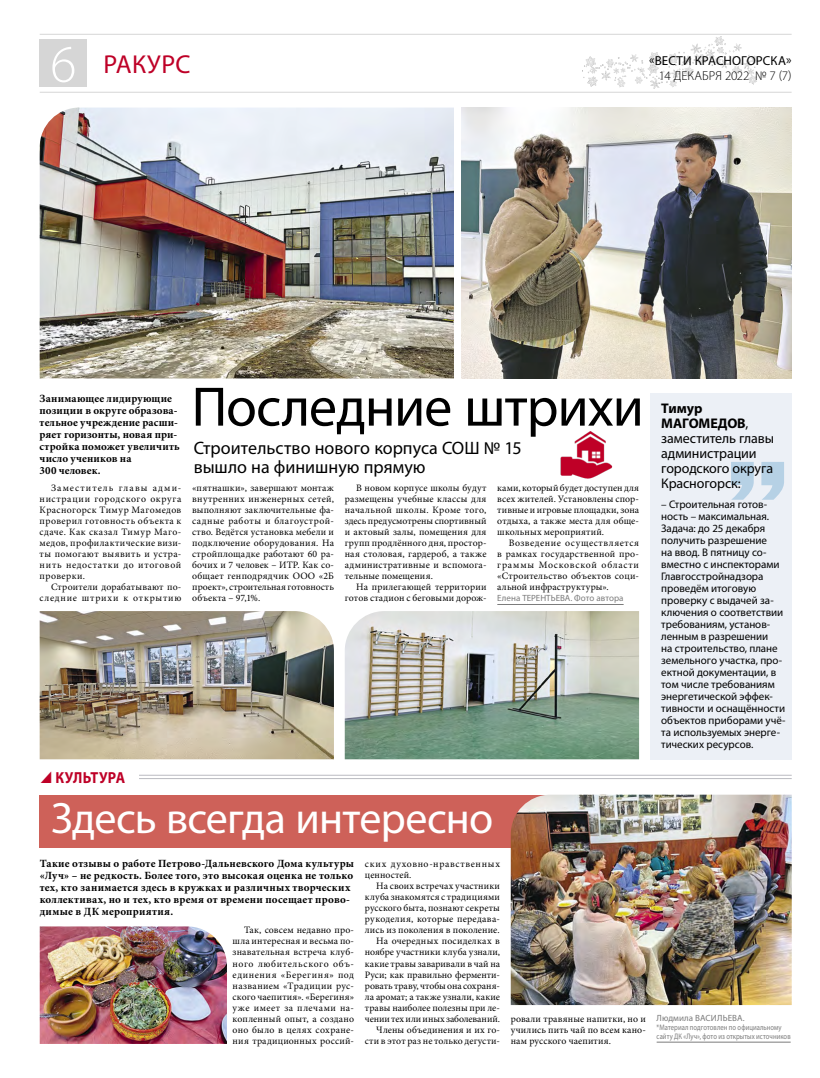
<style>
.page{position:relative;width:820px;height:1078px;background:#fff}
.page>*{position:absolute;margin:0;border:0;box-sizing:border-box;transform-origin:0 0}
.t1{font:56px "Myriad Pro";letter-spacing:-.02em;color:#000}
.t2{font:300 53px "Myriad Pro";color:#fff}
.t3{font:44px "Myriad Pro";letter-spacing:-.015em;color:#fff}
.t4{font:26px "Myriad Pro";letter-spacing:.02em;color:#be0027}
.t5{font:18px/19px "Myriad Pro";color:#000}
.t6{font:700 16px "Myriad Pro";letter-spacing:.015em;color:#be0027;scale:.9 1}
.t7{font:14px/15px "Myriad Pro";letter-spacing:-.01em;color:#000}
.t8{font:13px "Myriad Pro";letter-spacing:.01em;color:#000}
.t9{font:300 13px "Myriad Pro";letter-spacing:-.005em;color:#000}
.t10{font:11px/12px "Myriad Pro";letter-spacing:-.005em;color:#000}
.t11{font:700 11px/12px "Minion Pro";letter-spacing:.02em;color:#000}
.t12{font:9.8px/11.1px "Minion Pro";letter-spacing:.015em;color:#000;text-align:justify}
.t13{font:9.8px/11.1px "Minion Pro";letter-spacing:.04em;color:#000;text-align:right}
.t14{font:9.8px/11.1px "Minion Pro";letter-spacing:.06em;color:#000}
.t15{font:9px "Myriad Pro";letter-spacing:.005em;color:#7c7c7c}
.t16{font:8px/9px "Myriad Pro";letter-spacing:.01em;color:#7c7c7c;scale:.83 1}
.s1{font-weight:700}
</style>
<div class="page">
<img style="left:582px;top:36px;width:175px;height:52px">
<hr style="left:40px;top:92px;width:751px;height:1px;background:#d6d6d6">
<hr style="left:40px;top:34px;width:751px;height:1px;background:#d6d6d6">
<div style="left:40px;top:40px;width:47px;height:47px;background:#d6d6d6"></div>
<div style="left:40px;top:795px;width:508px;height:52px;background:#ce6159"></div>
<hr style="left:497px;top:604px;width:126px;height:1px;background:#7c7c7c">
<img style="left:40px;top:107px;width:414px;height:271px">
<img style="left:461px;top:107px;width:330px;height:271px">
<div style="left:649px;top:393px;width:142px;height:366px;background:#ecf0f6"></div>
<img style="left:40px;top:611px;width:294px;height:148px">
<img style="left:344px;top:611px;width:294px;height:148px">
<svg style="left:731px;top:462px;width:52px;height:37px"></svg>
<hr style="left:139px;top:778px;width:652px;height:1px;background:#babbc1">
<hr style="left:139px;top:774px;width:652px;height:1px;background:#babbc1">
<img style="left:510px;top:794px;width:281px;height:210px">
<img style="left:40px;top:926px;width:187px;height:117px">
<hr style="left:656px;top:1041px;width:134px;height:1px;background:#7c7c7c">
<img style="left:560px;top:431px;width:53px;height:48px">
<h2 class="t2" style="left:50px;top:32px;width:27px">6</h2>
<h3 class="t8" style="left:649px;top:53px;width:144px">«ВЕСТИ КРАСНОГОРСКА»</h3>
<h3 class="t4" style="left:103px;top:48px;width:88px">РАКУРС</h3>
<h3 class="t9" style="left:658px;top:68px;width:134px">14 ДЕКАБРЯ 2022 № 7 (7)</h3>
<p class="t11" style="left:40px;top:392px;width:142px">Занимающее лидирующие позиции в округе образова&shy;тельное учреждение расши&shy;ряет горизонты, новая при&shy;стройка поможет увеличить число учеников на<br>300 человек.</p>
<p class="t12" style="left:40px;top:482px;width:143px;text-indent:11px">Заместитель главы адми&shy;нистрации городского округа Красногорск Тимур Магомедов проверил готовность объекта к сдаче. Как сказал Тимур Маго&shy;медов, профилактические визи&shy;ты помогают выявить и устра&shy;нить недостатки до итоговой проверки.</p>
<p class="t13" style="left:40px;top:581px;width:143px">Строители дорабатывают по&shy;следние штрихи к открытию</p>
<h1 class="t1" style="left:191px;top:372px;width:453px">Последние штрихи</h1>
<h3 class="t5" style="left:193px;top:438px;width:329px">Строительство нового корпуса СОШ № 15 вышло на финишную прямую</h3>
<p class="t12" style="left:192px;top:482px;width:143px">«пятнашки», завершают монтаж внутренних инженерных сетей, выполняют заключительные фа&shy;садные работы и благоустрой&shy;ство. Ведётся установка мебели и подключение оборудования. На стройплощадке работают 60 ра&shy;бочих и 7 человек – ИТР. Как со&shy;общает генподрядчик ООО «2Б проект», строительная готовность объекта – 97,1%.</p>
<p class="t12" style="left:344px;top:482px;width:143px;text-indent:11px">В новом корпусе школы будут размещены учебные классы для начальной школы. Кроме того, здесь предусмотрены спортивный и актовый залы, помещения для групп продлённого дня, простор&shy;ная столовая, гардероб, а также административные и вспомога&shy;тельные помещения.</p>
<p class="t12" style="left:344px;top:581px;width:143px;text-align:right">На прилегающей территории готов стадион с беговыми дорож-</p>
<p class="t12" style="left:497px;top:482px;width:143px">ками, который будет доступен для всех жителей. Установлены спор&shy;тивные и игровые площадки, зона отдыха, а также места для обще&shy;школьных мероприятий.</p>
<p class="t12" style="left:497px;top:537px;width:143px;text-indent:11px">Возведение осуществляется в рамках государственной про&shy;граммы Московской области «Строительство объектов соци&shy;альной инфраструктуры».</p>
<p class="t15" style="left:497px;top:592px;width:128px">Елена ТЕРЕНТЬЕВА. Фото автора</p>
<h3 class="t6" style="left:55px;top:766px;width:79px">КУЛЬТУРА</h3>
<h3 class="t3" style="left:51px;top:790px;width:443px">Здесь всегда интересно</h3>
<p class="t11" style="left:40px;top:857px;width:316px">Такие отзывы о работе Петрово-Дальневского Дома культуры «Луч» – не редкость. Более того, это высокая оценка не только тех, кто занимается здесь в кружках и различных творческих коллективах, но и тех, кто время от времени посещает прово&shy;димые в ДК мероприятия.</p>
<p class="t14" style="left:365px;top:858px;width:136px">ских духовно-нравственных ценностей.</p>
<p class="t12" style="left:365px;top:880px;width:136px;text-align:right">На своих встречах участники клуба знакомятся с традициями русского быта, познают секреты рукоделия, которые передава&shy;лись из поколения в поколение.<br>На очередных посиделках в ноябре участники клуба узнали, какие травы заваривали в чай на<br>Руси; как правильно ферменти&shy;ровать траву, чтобы она сохраня&shy;ла аромат; а также узнали, какие травы наиболее полезны при ле&shy;чении тех или иных заболеваний.<br>Члены объединения и их го&shy;сти в этот раз не только дегусти-</p>
<p class="t12" style="left:232px;top:924px;width:123px;text-indent:11px">Так, совсем недавно про&shy;шла интересная и весьма по&shy;знавательная встреча клуб&shy;ного любительского объ&shy;единения «Берегиня» под названием «Традиции рус&shy;ского чаепития». «Берегиня» уже имеет за плечами на&shy;копленный опыт, а создано оно было в целях сохране&shy;ния традиционных россий-</p>
<p class="t12" style="left:510px;top:1012px;width:136px">ровали травяные напитки, но и учились пить чай по всем кано&shy;нам русского чаепития.</p>
<h3 class="t7" style="left:661px;top:400px;width:114px"><span class="s1">Тимур<br>МАГОМЕДОВ</span>, заместитель главы администрации городского округа<br>Красногорск:</h3>
<p class="t10" style="left:661px;top:498px;width:126px">– Строительная готов&shy;ность – максимальная.<br>Задача: до 25 декабря получить разрешение<br>на ввод. В пятницу со&shy;вместно с инспекторами<br>Главгосстройнадзора проведём итоговую проверку с выдачей за&shy;ключения о соответствии требованиям, установ&shy;ленным в разрешении<br>на строительство, плане земельного участка, про&shy;ектной документации, в том числе требованиям энергетической эффек&shy;тивности и оснащённости объектов приборами учё&shy;та используемых энерге&shy;тических ресурсов.</p>
<p class="t15" style="left:656px;top:1012px;width:90px">Людмила ВАСИЛЬЕВА.</p>
<p class="t16" style="left:656px;top:1022px;width:163px">*Материал подготовлен по официальному сайту ДК «Луч», фото из открытых источников</p>
</div>
